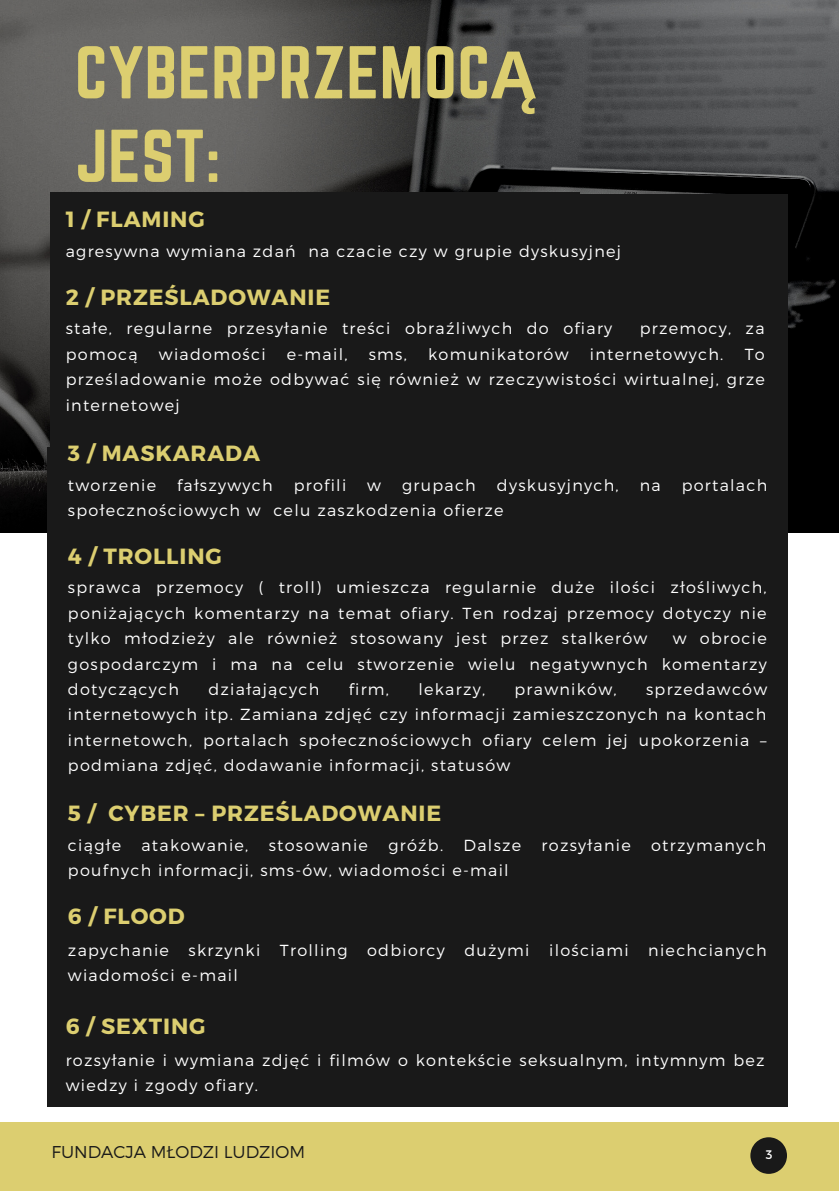
<style>
.page{position:relative;width:839px;height:1191px;background:#fff}
.page>*{position:absolute;margin:0;border:0;box-sizing:border-box;transform-origin:0 0}
.t1{font:65.2px/83.6px "Norwester";letter-spacing:.01em;color:#dcce70}
.t2{font:700 22px "Montserrat";letter-spacing:.04em;color:#dcce70}
.t3{font:300 17px "Montserrat";color:#191919}
.t4{font:300 16px/25.4px "Montserrat";letter-spacing:.08em;color:#fff;text-align:justify}
.t5{font:12.4px "Montserrat";color:#fff}
.s1{font-family:"Noto Sans";font-weight:700}
</style>
<div class="page">
<div style="left:0;top:1123px;width:838px;height:68px;background:#dcce70"></div>
<svg style="left:750px;top:1137px;width:37px;height:37px"></svg>
<div style="left:383px;top:447px;width:404px;height:660px;background:#191919"></div>
<img style="left:0;top:0;width:838px;height:532px">
<div style="left:383px;top:194px;width:404px;height:660px;background:#191919"></div>
<div style="left:51px;top:192px;width:403px;height:660px;background:#191919"></div>
<div style="left:175px;top:192px;width:404px;height:660px;background:#191919"></div>
<div style="left:48px;top:447px;width:403px;height:660px;background:#191919"></div>
<p class="t1" style="left:75px;top:31px;width:462px">CYBERPRZEMOC<span class="s1">Ą<br></span>JEST:</p>
<p class="t2" style="left:66px;top:205px;width:140px">1 / FLAMING</p>
<p class="t4" style="left:66px;top:238px;width:557px">agresywna wymiana zdań na czacie czy w grupie dyskusyjnej</p>
<p class="t2" style="left:66px;top:282px;width:266px">2 / PRZEŚLADOWANIE</p>
<p class="t4" style="left:66px;top:315px;width:548px">stałe, regularne przesyłanie treści obraźliwych do ofiary</p>
<p class="t4" style="left:639px;top:315px;width:126px">przemocy, za</p>
<p class="t4" style="left:66px;top:341px;width:73px">pomocą</p>
<p class="t4" style="left:159px;top:341px;width:108px">wiadomości</p>
<p class="t4" style="left:287px;top:341px;width:62px">e-mail,</p>
<p class="t4" style="left:369px;top:341px;width:40px">sms,</p>
<p class="t4" style="left:428px;top:341px;width:142px">komunikatorów</p>
<p class="t4" style="left:590px;top:341px;width:135px">internetowych.</p>
<p class="t4" style="left:66px;top:341px;width:700px;text-indent:679px">To prześladowanie może odbywać się również w rzeczywistości wirtualnej, grze internetowej</p>
<p class="t2" style="left:68px;top:439px;width:193px">3 / MASKARADA</p>
<p class="t4" style="left:68px;top:471px;width:90px">tworzenie</p>
<p class="t4" style="left:177px;top:471px;width:97px">fałszywych</p>
<p class="t4" style="left:294px;top:471px;width:54px">profili</p>
<p class="t4" style="left:367px;top:471px;width:15px">w</p>
<p class="t4" style="left:402px;top:471px;width:75px">grupach</p>
<p class="t4" style="left:497px;top:471px;width:123px">dyskusyjnych,</p>
<p class="t4" style="left:639px;top:471px;width:22px">na</p>
<p class="t4" style="left:681px;top:471px;width:87px">portalach</p>
<p class="t4" style="left:68px;top:497px;width:437px">społecznościowych w celu zaszkodzenia ofierze</p>
<p class="t2" style="left:68px;top:541px;width:155px">4 / TROLLING</p>
<p class="t4" style="left:68px;top:574px;width:700px">sprawca przemocy ( troll) umieszcza regularnie duże ilości złośliwych, poniżających komentarzy na temat ofiary. Ten rodzaj przemocy dotyczy nie tylko młodzieży ale również stosowany jest przez stalkerów</p>
<p class="t4" style="left:68px;top:625px;width:700px;text-indent:604px">w obrocie gospodarczym i ma na celu stworzenie wielu negatywnych komentarzy dotyczących</p>
<p class="t4" style="left:68px;top:676px;width:700px;text-indent:578px">sprzedawców internetowych itp. Zamiana zdjęć czy informacji zamieszczonych na kontach internetowch, portalach społecznościowych ofiary celem jej upokorzenia – podmiana zdjęć, dodawanie informacji, statusów</p>
<p class="t4" style="left:208px;top:676px;width:112px">działających</p>
<p class="t4" style="left:348px;top:676px;width:42px">firm,</p>
<p class="t4" style="left:418px;top:676px;width:68px">lekarzy,</p>
<p class="t4" style="left:514px;top:676px;width:104px">prawników,</p>
<p class="t2" style="left:68px;top:799px;width:375px">5 / CYBER – PRZEŚLADOWANIE</p>
<p class="t4" style="left:68px;top:832px;width:55px">ciągłe</p>
<p class="t4" style="left:141px;top:832px;width:108px">atakowanie,</p>
<p class="t4" style="left:269px;top:832px;width:101px">stosowanie</p>
<p class="t4" style="left:388px;top:832px;width:56px">gróźb.</p>
<p class="t4" style="left:463px;top:832px;width:59px">Dalsze</p>
<p class="t4" style="left:541px;top:832px;width:91px">rozsyłanie</p>
<p class="t4" style="left:651px;top:832px;width:117px">otrzymanych</p>
<p class="t4" style="left:68px;top:857px;width:442px">poufnych informacji, sms-ów, wiadomości e-mail</p>
<p class="t2" style="left:68px;top:901px;width:118px">6 / FLOOD</p>
<p class="t4" style="left:68px;top:936px;width:700px">zapychanie skrzynki Trolling odbiorcy dużymi ilościami niechcianych wiadomości e-mail</p>
<p class="t2" style="left:66px;top:1012px;width:141px">6 / SEXTING</p>
<p class="t4" style="left:66px;top:1047px;width:700px">rozsyłanie i wymiana zdjęć i filmów o kontekście seksualnym, intymnym bez wiedzy i zgody ofiary.</p>
<p class="t3" style="left:51px;top:1141px;width:255px">FUNDACJA MŁODZI LUDZIOM</p>
<p class="t5" style="left:765px;top:1146px;width:8px">3</p>
</div>
